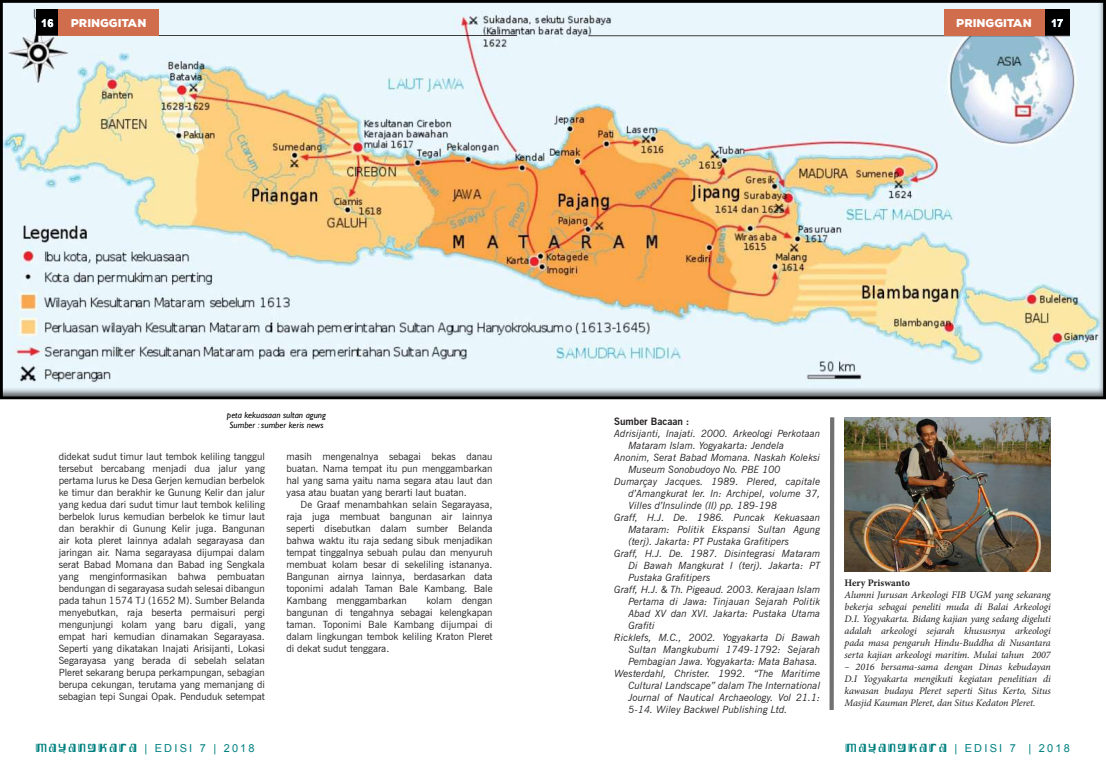
<style>
.page{position:relative;width:1106px;height:766px;background:#fff}
.page>*{position:absolute;margin:0;border:0;box-sizing:border-box;transform-origin:0 0}
.t1{font:11px "Arial";letter-spacing:.2em;color:#008080}
.t2{font:900 11px "Nexa Rust Sans";color:#fff}
.t3{font:700 11px "Arial";color:#fff}
.t4{font:10px/12px "News Gothic BT";color:#231f20;text-align:justify}
.t5{font:italic 10px "News Gothic BT";color:#231f20}
.t6{font:italic 10px/12px "Minion Pro";letter-spacing:-.01em;color:#231f20;text-align:justify}
.t7{font:700 10px "News Gothic BT";color:#231f20}
.t8{font:700 10px "Minion Pro";letter-spacing:-.005em;color:#231f20}
.t9{font:italic 9px/10.8px "Gill Sans";color:#000}
.s1{font-family:"Kemasyuran Jawa"}
</style>
<div class="page">
<div style="left:0;top:0;width:1106px;height:399px;background:#231f20;opacity:.75"></div>
<img style="left:844px;top:417px;width:206px;height:154px">
<svg style="left:829px;top:417px;width:6px;height:293px"></svg>
<div style="left:59px;top:9px;width:100px;height:26px;background:#d06d4c"></div>
<div style="left:944px;top:9px;width:100px;height:26px;background:#d06d4c"></div>
<p class="t3" style="left:41px;top:16px;width:14px">16</p>
<p class="t2" style="left:71px;top:15px;width:77px">PRINGGITAN</p>
<p class="t2" style="left:956px;top:15px;width:77px">PRINGGITAN</p>
<p class="t3" style="left:1051px;top:16px;width:14px">17</p>
<p class="t9" style="left:227px;top:409px;width:101px">peta kekuasaan sultan agung<br>Sumber : sumber keris news</p>
<p class="t4" style="left:286px;top:450px;width:208px">masih mengenalnya sebagai bekas danau buatan. Nama tempat itu pun menggambarkan hal yang sama yaitu nama segara atau laut dan yasa atau buatan yang berarti laut buatan.</p>
<p class="t4" style="left:286px;top:498px;width:208px;text-indent:14px">De Graaf menambahkan selain Segarayasa, raja juga membuat bangunan air lainnya seperti disebutkan dalam sumber Belanda bahwa waktu itu raja sedang sibuk menjadikan tempat tinggalnya sebuah pulau dan menyuruh membuat kolam besar di sekeliling istananya.<br>Bangunan airnya lainnya, berdasarkan data toponimi adalah Taman Bale Kambang. Bale Kambang menggambarkan</p>
<p class="t4" style="left:59px;top:450px;width:208px">didekat sudut timur laut tembok keliling tanggul tersebut bercabang menjadi dua jalur yang pertama lurus ke Desa Gerjen kemudian berbelok ke timur dan berakhir ke Gunung Kelir dan jalur yang kedua dari sudut timur laut tembok keliling berbelok lurus kemudian berbelok ke timur laut dan berakhir di Gunung Kelir juga. Bangunan air kota pleret lainnya adalah segarayasa dan jaringan air. Nama segarayasa dijumpai dalam serat Babad Momana dan Babad ing Sengkala yang menginformasikan bahwa pembuatan bendungan di segarayasa sudah selesai dibangun pada tahun 1574 TJ (1652 M). Sumber Belanda menyebutkan, raja beserta permaisuri pergi mengunjungi kolam yang baru digali, yang empat hari kemudian dinamakan Segarayasa.<br>Seperti yang dikatakan Inajati Arisijanti, Lokasi Segarayasa yang berada di sebelah selatan Pleret sekarang berupa perkampungan, sebagian berupa cekungan, terutama yang memanjang di sebagian tepi Sungai Opak. Penduduk setempat</p>
<p class="t4" style="left:286px;top:594px;width:208px;text-indent:140px">kolam dengan bangunan di tengahnya sebagai kelengkapan taman. Toponimi Bale Kambang dijumpai di dalam lingkungan tembok keliling Kraton Pleret di dekat sudut tenggara.</p>
<p class="t7" style="left:614px;top:415px;width:77px">Sumber Bacaan :</p>
<p class="t5" style="left:614px;top:427px;width:208px">Adrisijanti, Inajati. 2000. Arkeologi Perkotaan</p>
<p class="t5" style="left:628px;top:439px;width:157px">Mataram Islam. Yogyakarta: Jendela</p>
<p class="t5" style="left:614px;top:451px;width:208px">Anonim, Serat Babad Momana. Naskah Koleksi</p>
<p class="t5" style="left:628px;top:463px;width:154px">Museum Sonobudoyo No. PBE 100</p>
<p class="t5" style="left:614px;top:475px;width:208px">Dumarçay Jacques. 1989. Plered, capitale</p>
<p class="t5" style="left:628px;top:487px;width:193px">d’Amangkurat Ier. In: Archipel, volume 37,</p>
<p class="t5" style="left:628px;top:499px;width:150px">Villes d’Insulinde (II) pp. 189-198</p>
<p class="t5" style="left:614px;top:511px;width:208px">Graff, H.J. De. 1986. Puncak Kekuasaan</p>
<p class="t5" style="left:628px;top:523px;width:193px">Mataram: Politik Ekspansi Sultan Agung</p>
<p class="t5" style="left:628px;top:535px;width:162px">(terj). Jakarta: PT Pustaka Grafitipers</p>
<p class="t5" style="left:614px;top:547px;width:208px">Graff, H.J. De. 1987. Disintegrasi Mataram</p>
<p class="t5" style="left:628px;top:559px;width:193px">Di Bawah Mangkurat I (terj). Jakarta: PT</p>
<p class="t5" style="left:628px;top:571px;width:83px">Pustaka Grafitipers</p>
<p class="t5" style="left:614px;top:583px;width:208px">Graff, H.J. &amp; Th. Pigeaud. 2003. Kerajaan Islam</p>
<p class="t5" style="left:628px;top:595px;width:193px">Pertama di Jawa: Tinjauan Sejarah Politik</p>
<p class="t5" style="left:628px;top:607px;width:193px">Abad XV dan XVI. Jakarta: Pustaka Utama</p>
<p class="t5" style="left:628px;top:619px;width:28px">Grafiti</p>
<p class="t5" style="left:614px;top:631px;width:208px">Ricklefs, M.C., 2002. Yogyakarta Di Bawah</p>
<p class="t5" style="left:628px;top:643px;width:193px">Sultan Mangkubumi 1749-1792: Sejarah</p>
<p class="t5" style="left:628px;top:655px;width:191px">Pembagian Jawa. Yogyakarta: Mata Bahasa.</p>
<p class="t5" style="left:614px;top:667px;width:208px">Westerdahl, Christer. 1992. “The Maritime</p>
<p class="t5" style="left:628px;top:679px;width:193px">Cultural Landscape” dalam The International</p>
<p class="t5" style="left:628px;top:691px;width:193px">Journal of Nautical Archaeology. Vol 21.1:</p>
<p class="t5" style="left:628px;top:703px;width:161px">5-14. Wiley Backwel Publishing Ltd.</p>
<p class="t8" style="left:844px;top:575px;width:67px">Hery Priswanto</p>
<p class="t6" style="left:844px;top:588px;width:208px">Alumni Jurusan Arkeologi FIB UGM yang sekarang bekerja sebagai peneliti muda di Balai Arkeologi D.I. Yogyakarta. Bidang kajian yang sedang digeluti adalah arkeologi sejarah khususnya arkeologi pada masa pengaruh Hindu-Buddha di Nusantara serta kajian arkeologi maritim. Mulai tahun 2007</p>
<p class="t6" style="left:844px;top:660px;width:208px">– 2016 bersama-sama dengan Dinas kebudayan D.I Yogyakarta mengikuti kegiatan penelitian di kawasan budaya Pleret seperti Situs Kerto, Situs Masjid Kauman Pleret, dan Situs Kedaton Pleret.</p>
<p class="t1" style="left:36px;top:740px;width:220px"><span class="s1">MAYANGKARA</span> | EDISI 7 | 2018</p>
<p class="t1" style="left:846px;top:740px;width:225px"><span class="s1">MAYANGKARA</span> | EDISI 7 | 2018</p>
</div>
